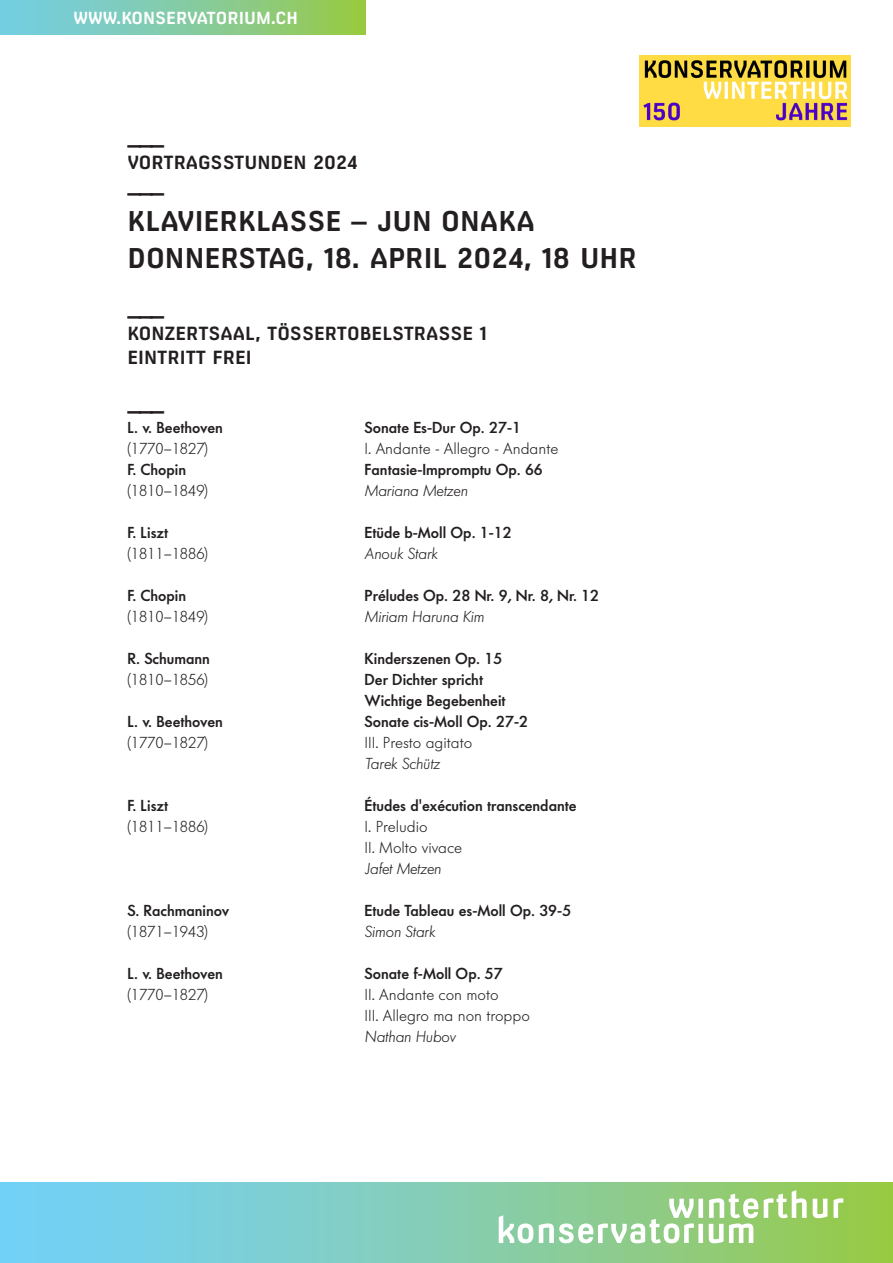
<style>
.page{position:relative;width:893px;height:1263px;background:#fff}
.page>*{position:absolute;margin:0;border:0;box-sizing:border-box;transform-origin:0 0}
.t1{font:700 27px "Milibus Rg";color:#231f20}
.Strich{font:700 22.5px "Milibus Rg";color:#231f20}
.Titel_klein{font:700 18px/24px "Milibus Rg";color:#231f20}
.t2{font:700 16.5px "Milibus Rg";color:#fff}
.Schüler_in{font:500 15.75px "Futura BQ";color:#231f20}
.Schüler_in-2{font:300 15.75px "Futura BQ";color:#231f20}
.Schüler_in-3{font:italic 300 15.75px "Futura BQ";color:#231f20}
</style>
<div class="page">
<img style="left:640px;top:55px;width:210px;height:71px">
<div style="left:0;top:0;width:365px;height:34px;background:linear-gradient(to right,#72ceef,#98c94b)"></div>
<svg style="left:0;top:1182px;width:893px;height:81px;background:#82cdba"></svg>
<svg style="left:499px;top:1190px;width:344px;height:53px"></svg>
<p class="t2" style="left:74px;top:8px;width:226px">WWW.KONSERVATORIUM.CH</p>
<p class="Strich" style="left:128px;top:123px;width:38px">___</p>
<p class="Titel_klein" style="left:128px;top:151px;width:231px">VORTRAGSSTUNDEN 2024</p>
<p class="Strich" style="left:128px;top:171px;width:38px">___</p>
<p class="t1" style="left:128px;top:205px;width:409px">KLAVIERKLASSE – JUN ONAKA</p>
<p class="t1" style="left:128px;top:242px;width:511px">DONNERSTAG, 18. APRIL 2024, 18 UHR</p>
<p class="Strich" style="left:128px;top:294px;width:38px">___</p>
<p class="Titel_klein" style="left:128px;top:322px;width:361px">KONZERTSAAL, TÖSSERTOBELSTRASSE 1<br>EINTRITT FREI</p>
<p class="Strich" style="left:128px;top:389px;width:38px">___</p>
<p class="Schüler_in" style="left:128px;top:417px;width:97px">L. v. Beethoven</p>
<p class="Schüler_in" style="left:365px;top:417px;width:158px">Sonate Es-Dur Op. 27-1</p>
<p class="Schüler_in-2" style="left:128px;top:438px;width:82px">(1770–1827)</p>
<p class="Schüler_in-2" style="left:365px;top:438px;width:195px">I. Andante - Allegro - Andante</p>
<p class="Schüler_in" style="left:128px;top:459px;width:60px">F. Chopin</p>
<p class="Schüler_in" style="left:365px;top:459px;width:180px">Fantasie-Impromptu Op. 66</p>
<p class="Schüler_in-2" style="left:128px;top:480px;width:82px">(1810–1849)</p>
<p class="Schüler_in-3" style="left:365px;top:480px;width:104px">Mariana Metzen</p>
<p class="Schüler_in" style="left:128px;top:522px;width:42px">F. Liszt</p>
<p class="Schüler_in" style="left:365px;top:522px;width:149px">Etüde b-Moll Op. 1-12</p>
<p class="Schüler_in-2" style="left:128px;top:543px;width:82px">(1811–1886)</p>
<p class="Schüler_in-3" style="left:365px;top:543px;width:75px">Anouk Stark</p>
<p class="Schüler_in" style="left:128px;top:585px;width:60px">F. Chopin</p>
<p class="Schüler_in" style="left:365px;top:585px;width:236px">Préludes Op. 28 Nr. 9, Nr. 8, Nr. 12</p>
<p class="Schüler_in-2" style="left:128px;top:606px;width:82px">(1810–1849)</p>
<p class="Schüler_in-3" style="left:365px;top:606px;width:121px">Miriam Haruna Kim</p>
<p class="Schüler_in" style="left:128px;top:648px;width:84px">R. Schumann</p>
<p class="Schüler_in" style="left:365px;top:648px;width:139px">Kinderszenen Op. 15</p>
<p class="Schüler_in-2" style="left:128px;top:669px;width:82px">(1810–1856)</p>
<p class="Schüler_in" style="left:365px;top:669px;width:120px">Der Dichter spricht</p>
<p class="Schüler_in" style="left:365px;top:690px;width:143px">Wichtige Begebenheit</p>
<p class="Schüler_in" style="left:128px;top:711px;width:97px">L. v. Beethoven</p>
<p class="Schüler_in" style="left:365px;top:711px;width:165px">Sonate cis-Moll Op. 27-2</p>
<p class="Schüler_in-2" style="left:128px;top:732px;width:82px">(1770–1827)</p>
<p class="Schüler_in-2" style="left:365px;top:732px;width:109px">III. Presto agitato</p>
<p class="Schüler_in-3" style="left:365px;top:753px;width:77px">Tarek Schütz</p>
<p class="Schüler_in" style="left:128px;top:795px;width:42px">F. Liszt</p>
<p class="Schüler_in" style="left:365px;top:795px;width:213px">Études d'exécution transcendante</p>
<p class="Schüler_in-2" style="left:128px;top:816px;width:82px">(1811–1886)</p>
<p class="Schüler_in-2" style="left:365px;top:816px;width:65px">I. Preludio</p>
<p class="Schüler_in-2" style="left:365px;top:837px;width:99px">II. Molto vivace</p>
<p class="Schüler_in-3" style="left:365px;top:858px;width:78px">Jafet Metzen</p>
<p class="Schüler_in" style="left:128px;top:900px;width:103px">S. Rachmaninov</p>
<p class="Schüler_in" style="left:365px;top:900px;width:208px">Etude Tableau es-Moll Op. 39-5</p>
<p class="Schüler_in-2" style="left:128px;top:921px;width:82px">(1871–1943)</p>
<p class="Schüler_in-3" style="left:365px;top:921px;width:72px">Simon Stark</p>
<p class="Schüler_in" style="left:128px;top:963px;width:97px">L. v. Beethoven</p>
<p class="Schüler_in" style="left:365px;top:963px;width:140px">Sonate f-Moll Op. 57</p>
<p class="Schüler_in-2" style="left:128px;top:984px;width:82px">(1770–1827)</p>
<p class="Schüler_in-2" style="left:365px;top:984px;width:136px">II. Andante con moto</p>
<p class="Schüler_in-2" style="left:365px;top:1005px;width:167px">III. Allegro ma non troppo</p>
<p class="Schüler_in-3" style="left:365px;top:1026px;width:93px">Nathan Hubov</p>
</div>
